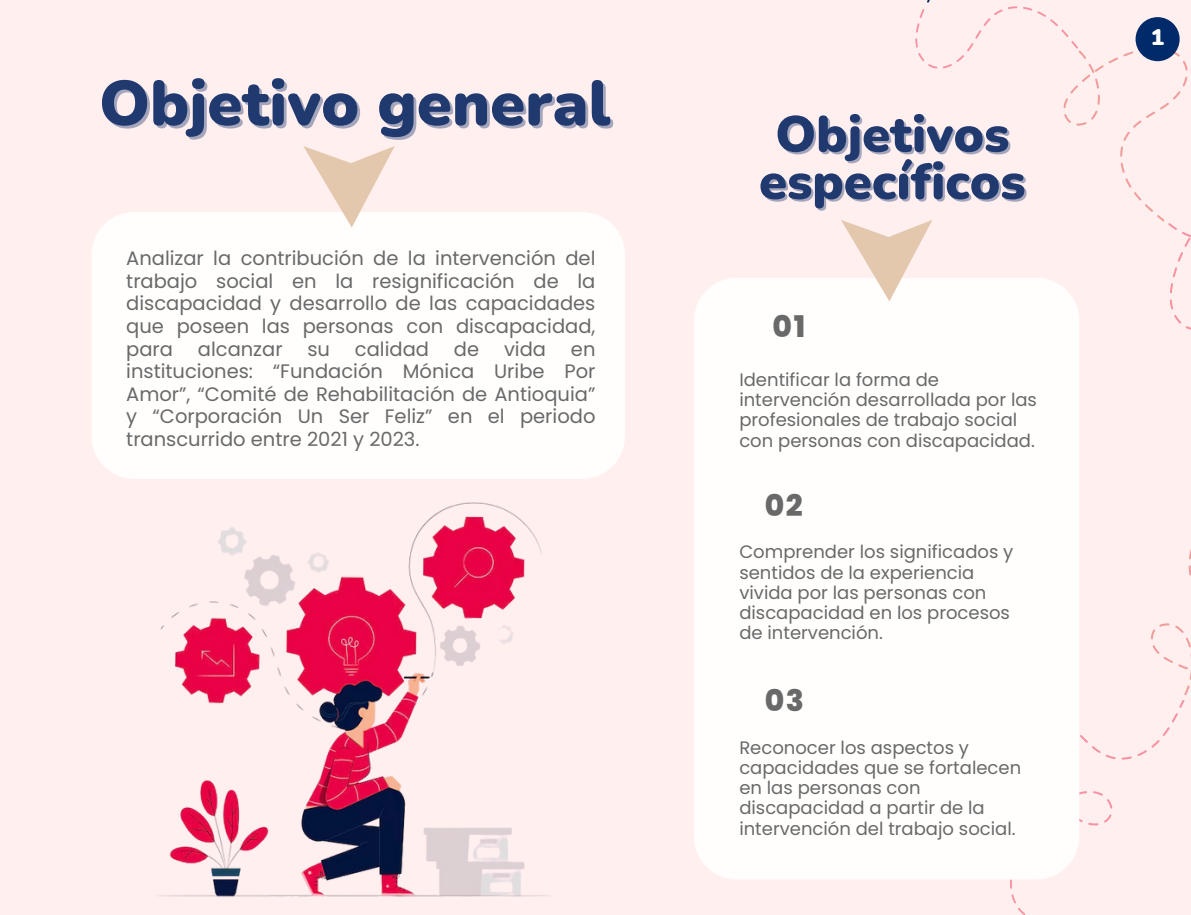
<style>
.page{position:relative;width:1191px;height:915px;background:#fff}
.page>*{position:absolute;margin:0;border:0;box-sizing:border-box;transform-origin:0 0}
.t1{font:900 63.15px "Nunito";color:#20396f}
.t2{font:900 50.7px/47.2px "Nunito";color:#20396f;text-align:center}
.t3{font:800 29.7px "Poppins";color:#696969}
.t4{font:900 22.5px "Nunito";color:#fff}
.t5{font:19.5px/22.5px "Poppins";color:#696969;text-align:justify}
.t6{font:18px/20.2px "Poppins";color:#696969}
</style>
<div class="page">
<div style="left:0;top:0;width:1190px;height:914px;background:#ffefef"></div>
<img style="left:159px;top:502px;width:391px;height:395px">
<div style="left:92px;top:212px;width:533px;height:267px;background:#fffefd"></div>
<div style="left:694px;top:278px;width:385px;height:601px;background:#fffefd"></div>
<svg style="left:841px;top:0;width:349px;height:353px"></svg>
<svg style="left:303px;top:146px;width:92px;height:81px"></svg>
<div style="left:1135px;top:17px;width:44px;height:44px;background:#002a69;border-radius:50%"></div>
<img style="left:575px;top:462px;width:220px;height:66px">
<div style="left:694px;top:528px;width:237px;height:213px;background:#fffefd"></div>
<img style="left:861px;top:627px;width:300px;height:288px">
<div style="left:801px;top:436px;width:223px;height:189px;background:#fffefd"></div>
<p class="t1" style="left:99px;top:61px;width:513px">Objetivo general</p>
<p class="t5" style="left:126px;top:247px;width:470px">Analizar la contribución de la intervención del trabajo social en la resignificación de la discapacidad y desarrollo de las capacidades que poseen las personas con discapacidad, para</p>
<p class="t5" style="left:198px;top:337px;width:86px">alcanzar</p>
<p class="t5" style="left:307px;top:337px;width:24px">su</p>
<p class="t5" style="left:355px;top:337px;width:76px">calidad</p>
<p class="t5" style="left:454px;top:337px;width:27px">de</p>
<p class="t5" style="left:504px;top:337px;width:44px">vida</p>
<p class="t5" style="left:126px;top:337px;width:470px;text-indent:444px">en instituciones: “Fundación Mónica Uribe Por Amor”, “Comité de Rehabilitación de Antioquia” y “Corporación Un Ser Feliz” en el periodo transcurrido entre 2021 y 2023.</p>
<p class="t2" style="left:759px;top:111px;width:268px">Objetivos específicos</p>
<p class="t3" style="left:772px;top:306px;width:34px">01</p>
<p class="t6" style="left:739px;top:369px;width:299px">Identificar la forma de intervención desarrollada por las profesionales de trabajo social con personas con discapacidad.</p>
<p class="t3" style="left:764px;top:484px;width:39px">02</p>
<p class="t6" style="left:739px;top:542px;width:275px">Comprender los significados y sentidos de la experiencia vivida por las personas con discapacidad en los procesos de intervención.</p>
<p class="t3" style="left:764px;top:680px;width:41px">03</p>
<p class="t6" style="left:739px;top:737px;width:283px">Reconocer los aspectos y capacidades que se fortalecen en las personas con discapacidad a partir de la intervención del trabajo social.</p>
<p class="t4" style="left:1150px;top:22px;width:15px">1</p>
</div>
